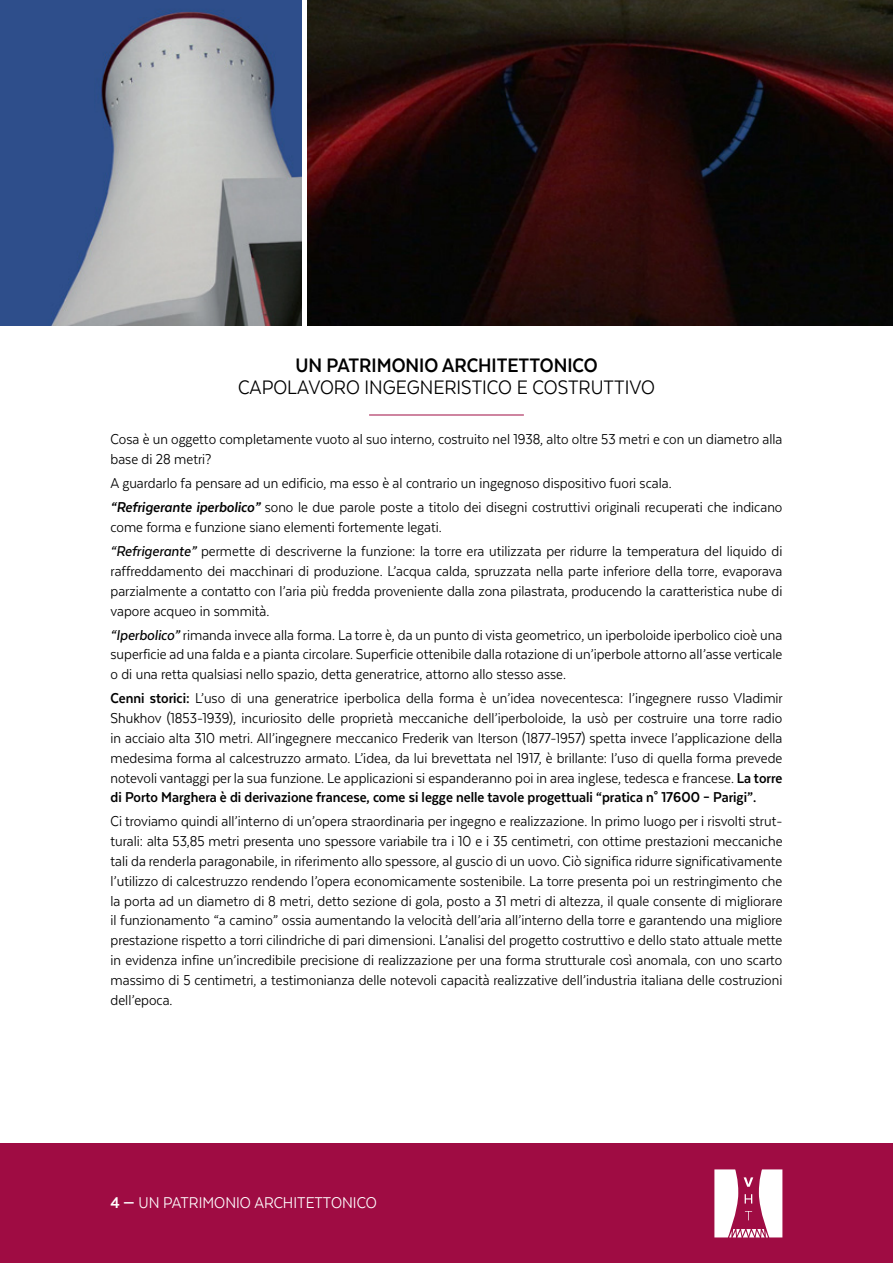
<style>
.page{position:relative;width:893px;height:1263px;background:#fff}
.page>*{position:absolute;margin:0;border:0;box-sizing:border-box;transform-origin:0 0}
.t1{font:22.5px "Texta Narrow";color:#000}
.t2{font:700 22.5px "Texta Narrow";color:#000}
.t3{font:18px "Texta Narrow";color:#fff}
.t4{font:16.5px/19.8px "Texta Narrow";color:#000;text-align:justify}
.s1{font-weight:700;font-style:italic}
.s2{font-weight:500;font-style:italic}
.s3{font-weight:700}
</style>
<div class="page">
<div style="left:0;top:1144px;width:893px;height:119px;background:#9f0c43"></div>
<svg style="left:714px;top:1169px;width:68px;height:68px"></svg>
<hr style="left:369px;top:415px;width:155px;height:1px;background:#9f0c43">
<img style="left:0;top:0;width:302px;height:325px">
<img style="left:307px;top:0;width:586px;height:325px">
<h1 class="t2" style="left:295px;top:354px;width:304px">UN PATRIMONIO ARCHITETTONICO</h1>
<h1 class="t1" style="left:238px;top:376px;width:418px">CAPOLAVORO INGEGNERISTICO E COSTRUTTIVO</h1>
<p class="t4" style="left:111px;top:429px;width:673px">Cosa è un oggetto completamente vuoto al suo interno, costruito nel 1938, alto oltre 53 metri e con un diametro alla base di 28 metri?</p>
<p class="t4" style="left:111px;top:471px;width:673px;line-height:24px">A guardarlo fa pensare ad un edificio, ma esso è al contrario un ingegnoso dispositivo fuori scala.<br><span class="s1">“Refrigerante iperbolico”</span> sono le due parole poste a titolo dei disegni costruttivi originali recuperati che indicano</p>
<p class="t4" style="left:111px;top:515px;width:673px;line-height:24px">come forma e funzione siano elementi fortemente legati.<br><span class="s2">“Refrigerante”</span> permette di descriverne la funzione: la torre era utilizzata per ridurre la temperatura del liquido di</p>
<p class="t4" style="left:111px;top:561px;width:673px">raffreddamento dei macchinari di produzione. L’acqua calda, spruzzata nella parte inferiore della torre, evaporava parzialmente a contatto con l’aria più fredda proveniente dalla zona pilastrata, producendo la caratteristica nube di vapore acqueo in sommità.</p>
<p class="t4" style="left:111px;top:625px;width:673px"><span class="s2">“Iperbolico”</span> rimanda invece alla forma. La torre è, da un punto di vista geometrico, un iperboloide iperbolico cioè una superficie ad una falda e a pianta circolare. Superficie ottenibile dalla rotazione di un’iperbole attorno all’asse verticale o di una retta qualsiasi nello spazio, detta generatrice, attorno allo stesso asse.</p>
<p class="t4" style="left:111px;top:688px;width:674px"><span class="s3">Cenni storici:</span> L’uso di una generatrice iperbolica della forma è un’idea novecentesca: l’ingegnere russo Vladimir Shukhov (1853-1939), incuriosito delle proprietà meccaniche dell’iperboloide, la usò per costruire una torre radio in acciaio alta 310 metri. All’ingegnere meccanico Frederik van Iterson (1877-1957) spetta invece l’applicazione della medesima forma al calcestruzzo armato. L’idea, da lui brevettata nel 1917, è brillante: l’uso di quella forma prevede notevoli vantaggi per la sua funzione. Le applicazioni si espanderanno poi in area inglese, tedesca e francese. <span class="s3">La torre di Porto Marghera è di derivazione francese, come si legge nelle tavole progettuali “pratica n° 17600 – Parigi”.</span></p>
<p class="t4" style="left:111px;top:811px;width:673px">Ci troviamo quindi all’interno di un’opera straordinaria per ingegno e realizzazione. In primo luogo per i risvolti strut&shy;turali: alta 53,85 metri presenta uno spessore variabile tra i 10 e i 35 centimetri, con ottime prestazioni meccaniche tali da renderla paragonabile, in riferimento allo spessore, al guscio di un uovo. Ciò significa ridurre significativamente l’utilizzo di calcestruzzo rendendo l’opera economicamente sostenibile. La torre presenta poi un restringimento che la porta ad un diametro di 8 metri, detto sezione di gola, posto a 31 metri di altezza, il quale consente di migliorare il funzionamento “a camino” ossia aumentando la velocità dell’aria all’interno della torre e garantendo una migliore prestazione rispetto a torri cilindriche di pari dimensioni. L’analisi del progetto costruttivo e dello stato attuale mette in evidenza infine un’incredibile precisione di realizzazione per una forma strutturale così anomala, con uno scarto massimo di 5 centimetri, a testimonianza delle notevoli capacità realizzative dell’industria italiana delle costruzioni dell’epoca.</p>
<p class="t3" style="left:111px;top:1194px;width:268px"><span class="s3">4 —</span> UN PATRIMONIO ARCHITETTONICO</p>
</div>
